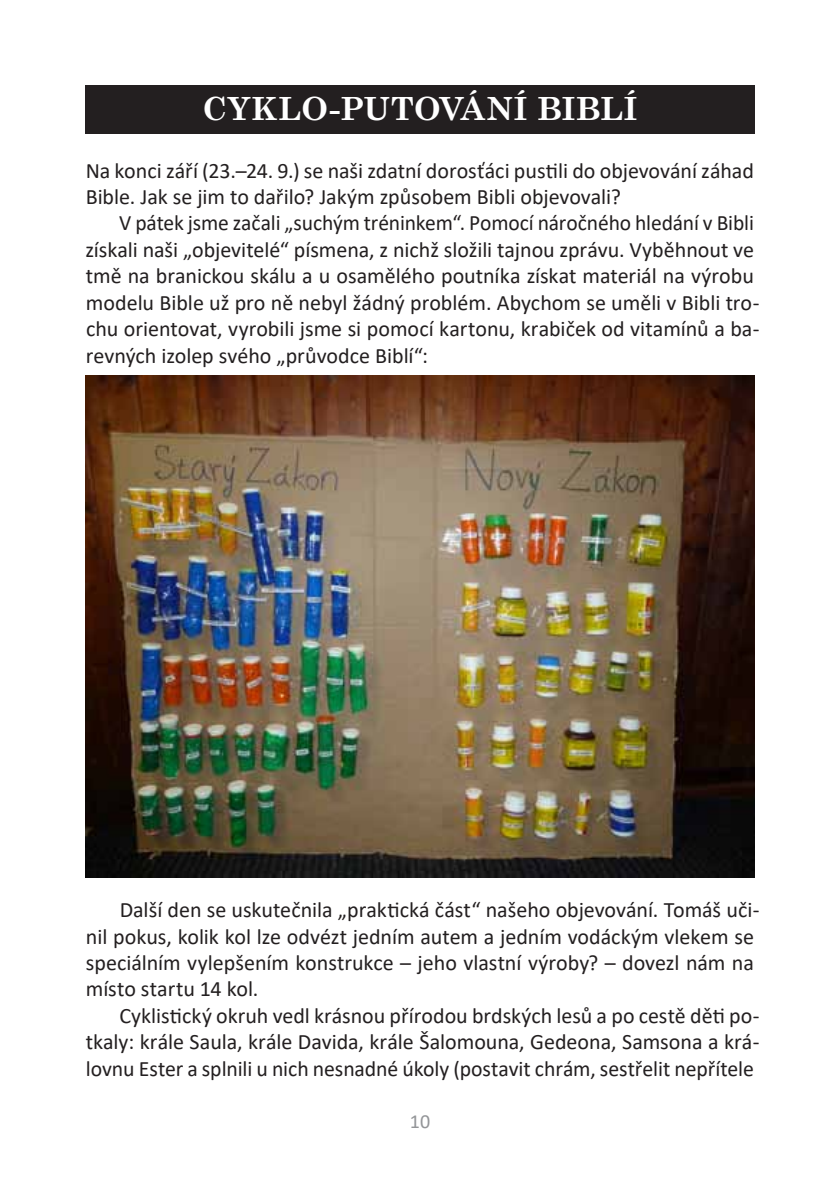
<style>
.page{position:relative;width:840px;height:1191px;background:#fff}
.page>*{position:absolute;margin:0;border:0;box-sizing:border-box;transform-origin:0 0}
.NADPIS_článku__v_čer{font:700 32px "Century Schoolbook";letter-spacing:.01em;color:#fff}
.Odstavec_po_nadpisu{font:22px/26.4px "Calibri";letter-spacing:-.005em;color:#231f20}
.t1{font:20px "Calibri";color:#939598}
</style>
<div class="page">
<div style="left:85px;top:85px;width:669px;height:48px;background:#231f20"></div>
<img style="left:85px;top:376px;width:669px;height:501px">
<p class="NADPIS_článku__v_čer" style="left:202px;top:84px;width:437px">CYKLO-PUTOVÁNÍ BIBLÍ</p>
<p class="Odstavec_po_nadpisu" style="left:86px;top:158px;width:669px">Na konci září (23.–24. 9.) se naši zdatní dorosťáci pustili do objevování záhad<br>Bible. Jak se jim to dařilo? Jakým způsobem Bibli objevovali?</p>
<p class="Odstavec_po_nadpisu" style="left:85px;top:211px;width:675px;text-indent:34px">V pátek jsme začali „suchým tréninkem“. Pomocí náročného hledání v Bibli získali naši „objevitelé“ písmena, z nichž složili tajnou zprávu. Vyběhnout ve tmě na branickou skálu a u osamělého poutníka získat materiál na výrobu modelu Bible už pro ně nebyl žádný problém. Abychom se uměli v Bibli tro&shy;chu orientovat, vyrobili jsme si pomocí kartonu, krabiček od vitamínů a ba&shy;revných izolep svého „průvodce Biblí“:</p>
<p class="Odstavec_po_nadpisu" style="left:86px;top:897px;width:674px;text-indent:34px">Další den se uskutečnila „praktická část“ našeho objevování. Tomáš uči&shy;nil pokus, kolik kol lze odvézt jedním autem a jedním vodáckým vlekem se speciálním vylepšením konstrukce – jeho vlastní výroby? – dovezl nám na místo startu 14 kol.</p>
<p class="Odstavec_po_nadpisu" style="left:86px;top:1003px;width:674px;text-align:justify;text-indent:34px">Cyklistický okruh vedl krásnou přírodou brdských lesů a po cestě děti po&shy;tkaly: krále Saula, krále Davida, krále Šalomouna, Gedeona, Samsona a krá&shy;lovnu Ester a splnili u nich nesnadné úkoly (postavit chrám, sestřelit nepřítele</p>
<p class="t1" style="left:409px;top:1107px;width:22px">10</p>
</div>
